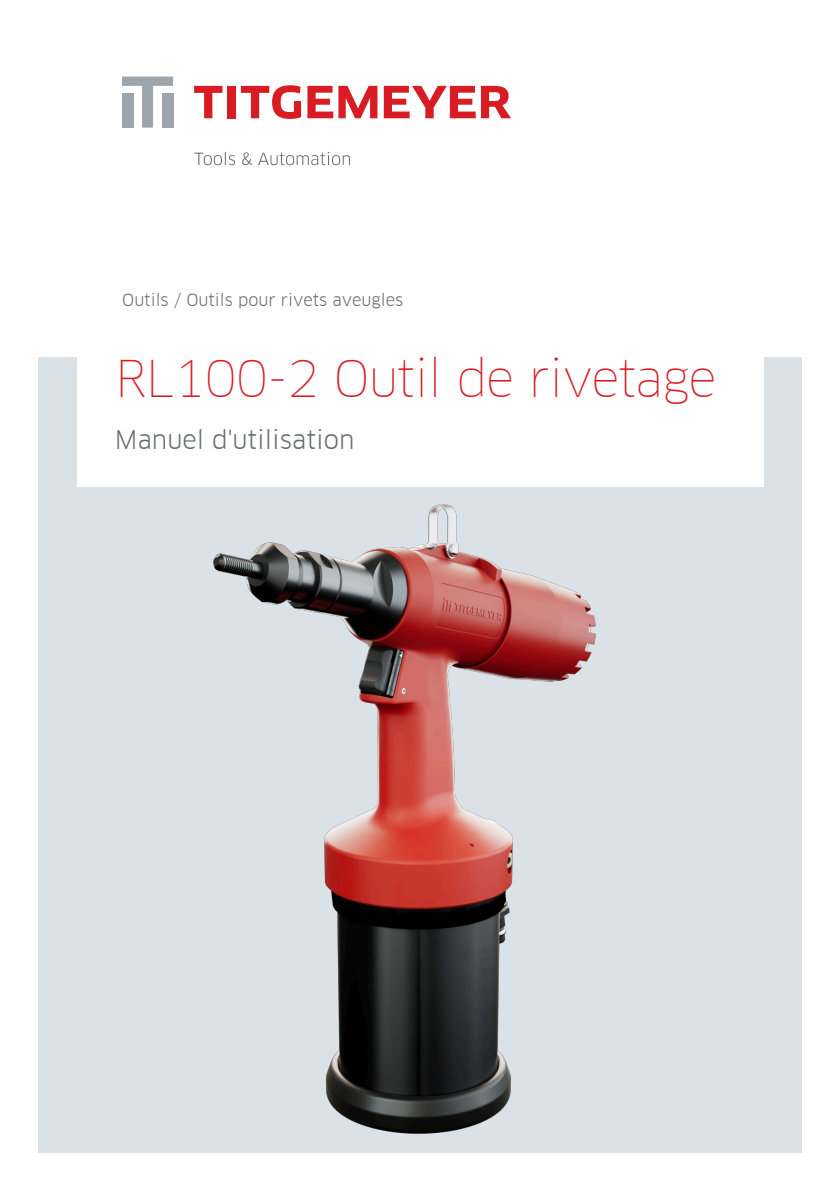
<style>
.page{position:relative;width:840px;height:1191px;background:#fff}
.page>*{position:absolute;margin:0;border:0;box-sizing:border-box;transform-origin:0 0}
.t1{font:100 49.6px "Clan Offc Pro";letter-spacing:-.025em;color:#d81c23}
.t2{font:25px "Clan Offc Pro";color:#666b70}
.t3{font:16.4px "Clan Offc Pro";color:#666b70}
</style>
<div class="page">
<svg style="left:122px;top:77px;width:51px;height:51px"></svg>
<svg style="left:194px;top:86px;width:28px;height:32px"></svg>
<div style="left:227px;top:86px;width:9px;height:32px;background:#d81c23"></div>
<svg style="left:241px;top:85px;width:60px;height:34px"></svg>
<svg style="left:307px;top:86px;width:70px;height:32px"></svg>
<svg style="left:383px;top:86px;width:128px;height:32px"></svg>
<svg style="left:194px;top:152px;width:41px;height:13px"></svg>
<svg style="left:242px;top:152px;width:10px;height:13px"></svg>
<svg style="left:258px;top:152px;width:92px;height:13px"></svg>
<div style="left:38px;top:357px;width:763px;height:795px;background:#dae2e7"></div>
<img style="left:104px;top:504px;width:628px;height:649px">
<div style="left:77px;top:319px;width:686px;height:168px;background:#fff"></div>
<p class="t3" style="left:122px;top:291px;width:282px">Outils / Outils pour rivets aveugles</p>
<h1 class="t1" style="left:115px;top:349px;width:602px">RL100-2 Outil de rivetage</h1>
<h2 class="t2" style="left:115px;top:425px;width:241px">Manuel d'utilisation</h2>
</div>
